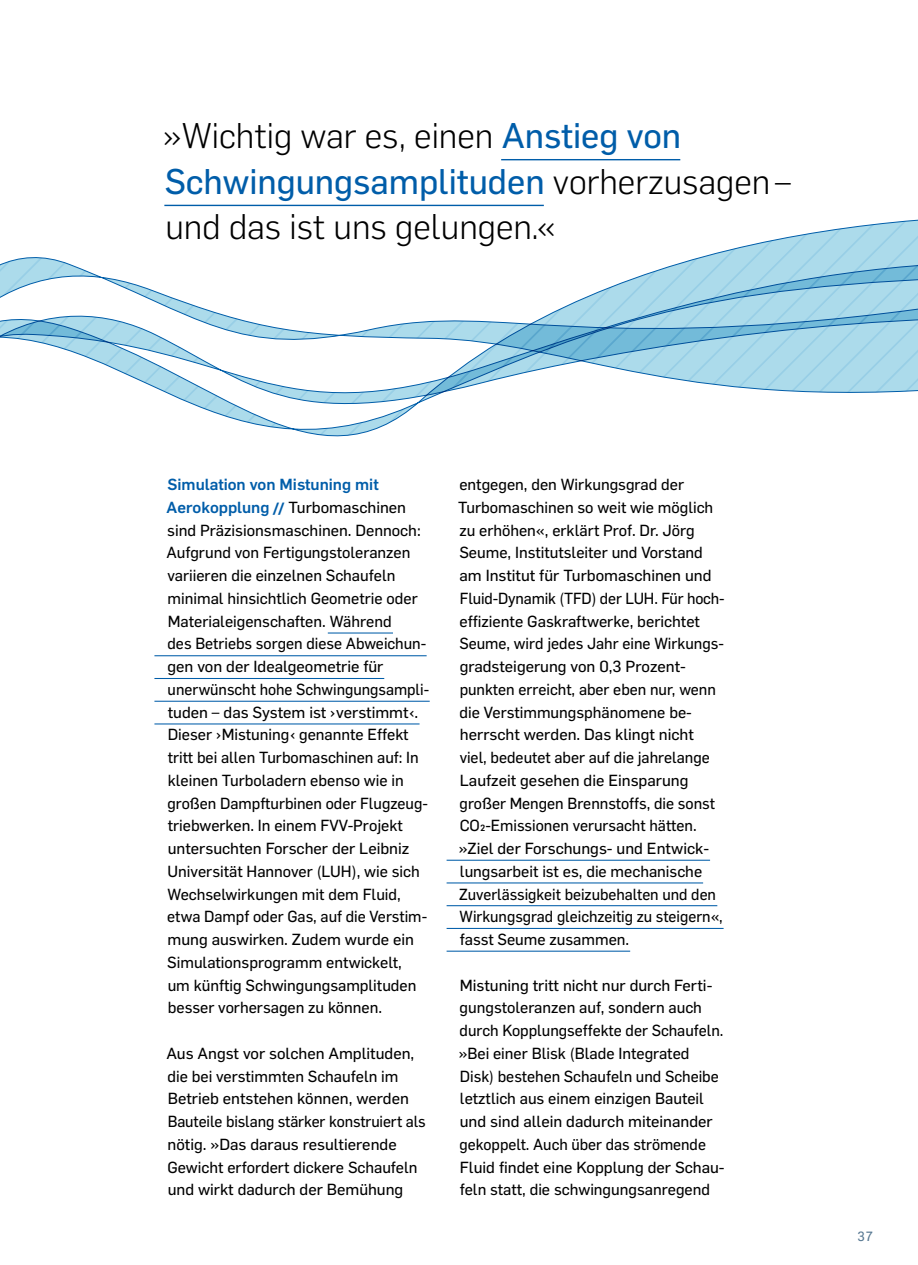
<style>
.page{position:relative;width:918px;height:1265px;background:#fff}
.page>*{position:absolute;margin:0;border:0;box-sizing:border-box;transform-origin:0 0}
.t1{font:300 35px "Flama";color:#000}
.t2{font:35px "Flama Basic";color:#005da9}
.t3{font:15.75px/22.8px "Flama Basic";color:#000}
.t4{font:500 15.75px "Flama";color:#005da9}
.t5{font:13.12px "Flama Basic";color:#557791}
.s1{font-family:"Flama Basic";font-weight:400;color:#005da9}
.s2{font-family:"Flama";font-weight:300;color:#000}
.s3{font-family:"Flama";font-weight:500;color:#005da9}
.s4{font-family:"Flama";font-weight:700;font-style:italic;color:#005da9}
</style>
<div class="page">
<svg style="left:0;top:159px;width:918px;height:566px"></svg>
<hr style="left:154px;top:655px;width:273px;height:1px;background:#005da9">
<hr style="left:328px;top:632px;width:65px;height:2px;background:#005da9">
<hr style="left:154px;top:678px;width:230px;height:1px;background:#005da9">
<hr style="left:154px;top:701px;width:276px;height:1px;background:#005da9">
<hr style="left:154px;top:723px;width:265px;height:1px;background:#005da9">
<hr style="left:446px;top:882px;width:257px;height:1px;background:#005da9">
<hr style="left:446px;top:860px;width:264px;height:1px;background:#005da9">
<hr style="left:446px;top:905px;width:271px;height:1px;background:#005da9">
<hr style="left:446px;top:928px;width:277px;height:1px;background:#005da9">
<hr style="left:446px;top:951px;width:184px;height:1px;background:#005da9">
<hr style="left:164px;top:205px;width:380px;height:1px;background:#005da9">
<hr style="left:501px;top:159px;width:179px;height:1px;background:#005da9">
<h1 class="t1" style="left:163px;top:112px;width:520px">»Wichtig war es, einen <span class="s1">Anstieg von</span></h1>
<h1 class="t2" style="left:165px;top:157px;width:627px">Schwingungsamplituden <span class="s2">vorherzusagen –</span></h1>
<h1 class="t1" style="left:165px;top:203px;width:392px">und das ist uns gelungen.«</h1>
<p class="t4" style="left:167px;top:473px;width:213px">Simulation von Mistuning mit</p>
<p class="t3" style="left:166px;top:495px;width:264px"><span class="s3">Aerokopplung</span><span class="s4">||</span>Turbomaschinen sind Präzisionsmaschinen. Dennoch:<br>Aufgrund von Fertigungstoleranzen variieren die einzelnen Schaufeln minimal hinsichtlich Geometrie oder Materialeigenschaften. Während<br>des Betriebs sorgen diese Abweichun&shy;gen von der Idealgeometrie für unerwünscht hohe Schwingungsampli&shy;tuden – das System ist ›verstimmt‹.<br>Dieser ›Mistuning‹ genannte Effekt tritt bei allen Turbomaschinen auf: In kleinen Turboladern ebenso wie in großen Dampfturbinen oder Flugzeug&shy;triebwerken. In einem FVV-Projekt untersuchten Forscher der Leibniz Universität Hannover (LUH), wie sich Wechselwirkungen mit dem Fluid, etwa Dampf oder Gas, auf die Verstim&shy;mung auswirken. Zudem wurde ein Simulationsprogramm entwickelt,<br>um künftig Schwingungsamplituden besser vorhersagen zu können.</p>
<p class="t3" style="left:166px;top:1041px;width:261px">Aus Angst vor solchen Amplituden, die bei verstimmten Schaufeln im Betrieb entstehen können, werden Bauteile bislang stärker konstruiert als nötig. »Das daraus resultierende Gewicht erfordert dickere Schaufeln und wirkt dadurch der Bemühung</p>
<p class="t3" style="left:458px;top:472px;width:268px">entgegen, den Wirkungsgrad der Turbomaschinen so weit wie möglich zu erhöhen«, erklärt Prof. Dr. Jörg Seume, Institutsleiter und Vorstand am Institut für Turbomaschinen und Fluid-Dynamik (TFD) der LUH. Für hoch&shy;effiziente Gaskraftwerke, berichtet Seume, wird jedes Jahr eine Wirkungs&shy;gradsteigerung von 0,3 Prozent&shy;punkten erreicht, aber eben nur, wenn die Verstimmungsphänomene be&shy;herrscht werden. Das klingt nicht<br>viel, bedeutet aber auf die jahrelange Laufzeit gesehen die Einsparung großer Mengen Brennstoffs, die sonst CO2-Emissionen verursacht hätten. »Ziel der Forschungs- und Entwick&shy;lungsarbeit ist es, die mechanische Zuverlässigkeit beizubehalten und den Wirkungsgrad gleichzeitig zu steigern«, fasst Seume zusammen.</p>
<p class="t3" style="left:459px;top:973px;width:267px">Mistuning tritt nicht nur durch Ferti&shy;gungstoleranzen auf, sondern auch durch Kopplungseffekte der Schaufeln. »Bei einer Blisk (Blade Integrated Disk) bestehen Schaufeln und Scheibe letztlich aus einem einzigen Bauteil und sind allein dadurch miteinander gekoppelt. Auch über das strömende Fluid findet eine Kopplung der Schau&shy;feln statt, die schwingungsanregend</p>
<p class="t5" style="left:857px;top:1227px;width:17px">37</p>
</div>
